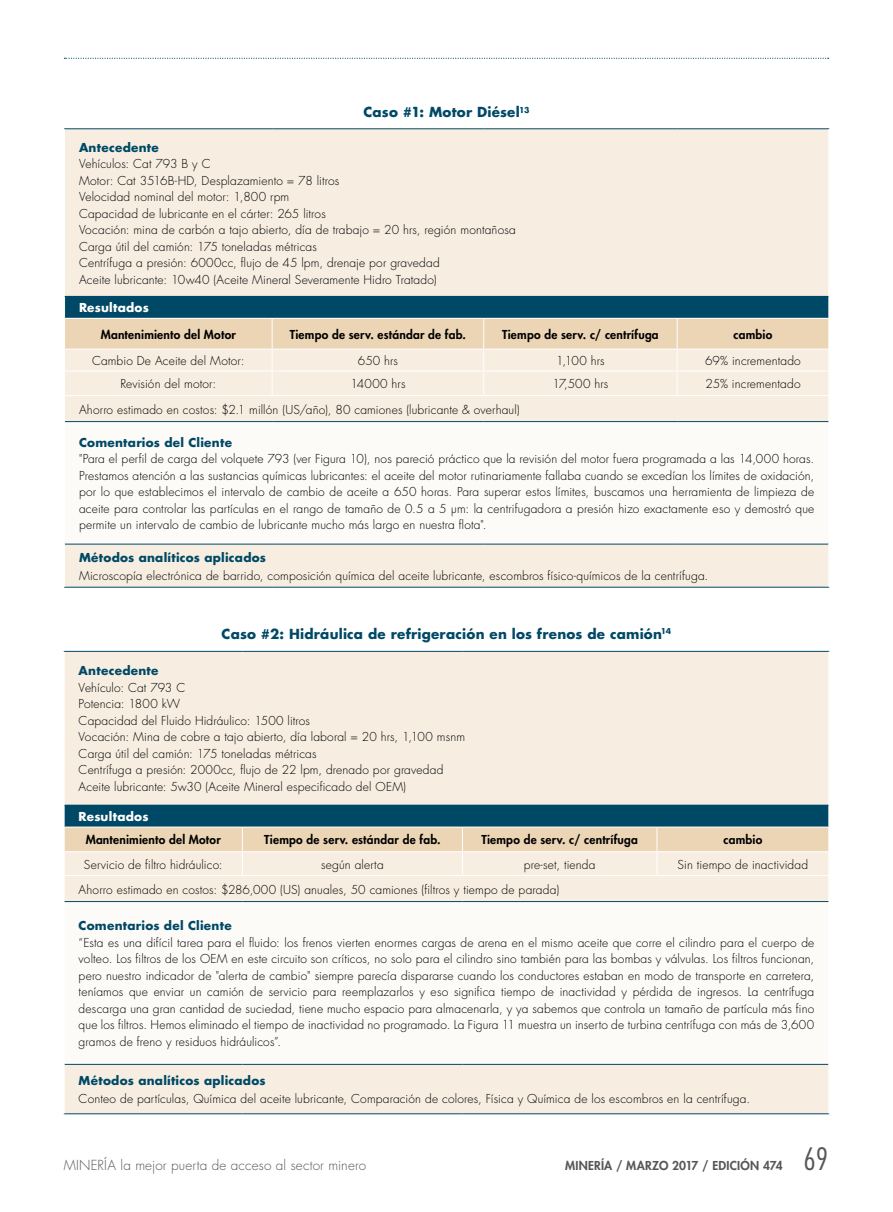
<style>
.page{position:relative;width:893px;height:1212px;background:#fff}
.page>*{position:absolute;margin:0;border:0;box-sizing:border-box;transform-origin:0 0}
.t1{font:300 condensed 30px "Futura Std";color:#575756}
.t2{font:700 13.5px "Futura Std";letter-spacing:.015em;color:#004966}
.t3{font:300 13.5px "Futura Std";letter-spacing:.015em;color:#575756}
.t4{font:300 12px/16.5px "Futura Std";letter-spacing:.01em;color:#000}
.t5{font:800 12px "Futura Std";letter-spacing:.02em;color:#000}
.t6{font:700 12px "Futura Std";letter-spacing:.02em;color:#004966}
.t7{font:800 12px "Futura Std";letter-spacing:.02em;color:#575756}
.t8{font:700 12px "Futura Std";letter-spacing:.02em;color:#fff}
</style>
<div class="page">
<svg style="left:64px;top:58px;width:765px;height:1px"></svg>
<div style="left:65px;top:129px;width:763px;height:458px;background:#f7eee1"></div>
<div style="left:65px;top:422px;width:764px;height:122px;background:#fdfbf8"></div>
<hr style="left:828px;top:422px;width:1px;height:122px;background:#fff">
<svg style="left:64px;top:296px;width:765px;height:126px;background:#cbcdc2"></svg>
<hr style="left:65px;top:421px;width:207px;height:1px;background:#004966">
<hr style="left:272px;top:421px;width:212px;height:1px;background:#004966">
<hr style="left:484px;top:421px;width:193px;height:1px;background:#004966">
<hr style="left:677px;top:421px;width:151px;height:1px;background:#004966">
<hr style="left:64px;top:128px;width:208px;height:1px;background:#004966">
<hr style="left:272px;top:128px;width:212px;height:1px;background:#004966">
<hr style="left:484px;top:128px;width:193px;height:1px;background:#004966">
<hr style="left:677px;top:128px;width:152px;height:1px;background:#004966">
<hr style="left:65px;top:296px;width:207px;height:1px;background:#004966">
<hr style="left:272px;top:296px;width:212px;height:1px;background:#004966">
<hr style="left:484px;top:296px;width:193px;height:1px;background:#004966">
<hr style="left:677px;top:296px;width:151px;height:1px;background:#004966">
<hr style="left:65px;top:544px;width:207px;height:1px;background:#004966">
<hr style="left:272px;top:544px;width:212px;height:1px;background:#004966">
<hr style="left:484px;top:544px;width:193px;height:1px;background:#004966">
<hr style="left:677px;top:544px;width:151px;height:1px;background:#004966">
<hr style="left:64px;top:587px;width:208px;height:1px;background:#004966">
<hr style="left:272px;top:587px;width:212px;height:1px;background:#004966">
<hr style="left:484px;top:587px;width:193px;height:1px;background:#004966">
<hr style="left:677px;top:587px;width:152px;height:1px;background:#004966">
<div style="left:65px;top:652px;width:763px;height:461px;background:#f7eee1"></div>
<div style="left:64px;top:901px;width:765px;height:163px;background:#fdfbf8"></div>
<hr style="left:64px;top:901px;width:1px;height:163px;background:#fff">
<hr style="left:828px;top:901px;width:1px;height:163px;background:#fff">
<svg style="left:64px;top:805px;width:765px;height:96px;background:#bec4bc"></svg>
<hr style="left:65px;top:901px;width:177px;height:1px;background:#004966">
<hr style="left:242px;top:901px;width:220px;height:1px;background:#004966">
<hr style="left:462px;top:901px;width:195px;height:1px;background:#004966">
<hr style="left:657px;top:901px;width:171px;height:1px;background:#004966">
<hr style="left:64px;top:651px;width:178px;height:1px;background:#004966">
<hr style="left:242px;top:651px;width:220px;height:1px;background:#004966">
<hr style="left:462px;top:651px;width:195px;height:1px;background:#004966">
<hr style="left:657px;top:651px;width:172px;height:1px;background:#004966">
<hr style="left:65px;top:805px;width:177px;height:1px;background:#004966">
<hr style="left:242px;top:805px;width:220px;height:1px;background:#004966">
<hr style="left:462px;top:805px;width:195px;height:1px;background:#004966">
<hr style="left:657px;top:805px;width:171px;height:1px;background:#004966">
<hr style="left:65px;top:1064px;width:177px;height:1px;background:#004966">
<hr style="left:242px;top:1064px;width:220px;height:1px;background:#004966">
<hr style="left:462px;top:1064px;width:195px;height:1px;background:#004966">
<hr style="left:657px;top:1064px;width:171px;height:1px;background:#004966">
<hr style="left:64px;top:1113px;width:178px;height:1px;background:#004966">
<hr style="left:242px;top:1113px;width:220px;height:1px;background:#004966">
<hr style="left:462px;top:1113px;width:195px;height:1px;background:#004966">
<hr style="left:657px;top:1113px;width:172px;height:1px;background:#004966">
<p class="t2" style="left:364px;top:103px;width:167px">Caso #1: Motor Diésel<sup>13</sup></p>
<p class="t6" style="left:79px;top:139px;width:81px">Antecedente</p>
<p class="t4" style="left:79px;top:156px;width:438px">Vehículos: Cat 793 B y C<br>Motor: Cat 3516B-HD, Desplazamiento = 78 litros<br>Velocidad nominal del motor: 1,800 rpm<br>Capacidad de lubricante en el cárter: 265 litros<br>Vocación: mina de carbón a tajo abierto, día de trabajo = 20 hrs, región montañosa Carga útil del camión: 175 toneladas métricas<br>Centrífuga a presión: 6000cc, flujo de 45 lpm, drenaje por gravedad<br>Aceite lubricante: 10w40 (Aceite Mineral Severamente Hidro Tratado)</p>
<p class="t8" style="left:79px;top:300px;width:71px">Resultados</p>
<p class="t5" style="left:101px;top:327px;width:137px">Mantenimiento del Motor</p>
<p class="t5" style="left:290px;top:327px;width:178px">Tiempo de serv. estándar de fab.</p>
<p class="t5" style="left:502px;top:327px;width:158px">Tiempo de serv. c/ centrífuga</p>
<p class="t5" style="left:734px;top:327px;width:40px">cambio</p>
<p class="t4" style="left:92px;top:353px;width:154px">Cambio De Aceite del Motor:</p>
<p class="t4" style="left:358px;top:353px;width:42px">650 hrs</p>
<p class="t4" style="left:556px;top:353px;width:50px">1,100 hrs</p>
<p class="t4" style="left:705px;top:353px;width:97px">69% incrementado</p>
<p class="t4" style="left:120px;top:376px;width:97px">Revisión del motor:</p>
<p class="t4" style="left:350px;top:376px;width:57px">14000 hrs</p>
<p class="t4" style="left:552px;top:376px;width:57px">17,500 hrs</p>
<p class="t4" style="left:705px;top:376px;width:97px">25% incrementado</p>
<p class="t4" style="left:79px;top:401px;width:442px">Ahorro estimado en costos: $2.1 millón (US/año), 80 camiones (lubricante &amp; overhaul)</p>
<p class="t6" style="left:79px;top:434px;width:154px">Comentarios del Cliente</p>
<p class="t4" style="left:79px;top:451px;width:737px;text-align:justify">"Para el perfil de carga del volquete 793 (ver Figura 10), nos pareció práctico que la revisión del motor fuera programada a las 14,000 horas.<br>Prestamos atención a las sustancias químicas lubricantes: el aceite del motor rutinariamente fallaba cuando se excedían los límites de oxidación, por lo que establecimos el intervalo de cambio de aceite a 650 horas. Para superar estos límites, buscamos una herramienta de limpieza de aceite para controlar las partículas en el rango de tamaño de 0.5 a 5 μm: la centrifugadora a presión hizo exactamente eso y demostró que permite un intervalo de cambio de lubricante mucho más largo en nuestra flota".</p>
<p class="t6" style="left:79px;top:549px;width:188px">Métodos analíticos aplicados</p>
<p class="t4" style="left:79px;top:567px;width:631px">Microscopía electrónica de barrido, composición química del aceite lubricante, escombros físico-químicos de la centrífuga.</p>
<p class="t2" style="left:222px;top:625px;width:451px">Caso #2: Hidráulica de refrigeración en los frenos de camión<sup>14</sup></p>
<p class="t6" style="left:79px;top:663px;width:81px">Antecedente</p>
<p class="t4" style="left:79px;top:680px;width:388px">Vehículo: Cat 793 C<br>Potencia: 1800 kW<br>Capacidad del Fluido Hidráulico: 1500 litros<br>Vocación: Mina de cobre a tajo abierto, día laboral = 20 hrs, 1,100 msnm Carga útil del camión: 175 toneladas métricas<br>Centrífuga a presión: 2000cc, flujo de 22 lpm, drenado por gravedad Aceite lubricante: 5w30 (Aceite Mineral especificado del OEM)</p>
<p class="t8" style="left:79px;top:808px;width:71px">Resultados</p>
<p class="t5" style="left:86px;top:832px;width:137px">Mantenimiento del Motor</p>
<p class="t5" style="left:264px;top:832px;width:178px">Tiempo de serv. estándar de fab.</p>
<p class="t5" style="left:481px;top:832px;width:158px">Tiempo de serv. c/ centrífuga</p>
<p class="t5" style="left:723px;top:832px;width:40px">cambio</p>
<p class="t4" style="left:84px;top:856px;width:140px">Servicio de filtro hidráulico:</p>
<p class="t4" style="left:321px;top:856px;width:64px">según alerta</p>
<p class="t4" style="left:524px;top:856px;width:73px">pre-set, tienda</p>
<p class="t4" style="left:678px;top:856px;width:132px">Sin tiempo de inactividad</p>
<p class="t4" style="left:79px;top:881px;width:482px">Ahorro estimado en costos: $286,000 (US) anuales, 50 camiones (filtros y tiempo de parada)</p>
<p class="t6" style="left:79px;top:918px;width:154px">Comentarios del Cliente</p>
<p class="t4" style="left:79px;top:934px;width:737px;text-align:justify">“Esta es una difícil tarea para el fluido: los frenos vierten enormes cargas de arena en el mismo aceite que corre el cilindro para el cuerpo de volteo. Los filtros de los OEM en este circuito son críticos, no solo para el cilindro sino también para las bombas y válvulas. Los filtros funcionan, pero nuestro indicador de "alerta de cambio" siempre parecía dispararse cuando los conductores estaban en modo de transporte en carretera, teníamos que enviar un camión de servicio para reemplazarlos y eso significa tiempo de inactividad y pérdida de ingresos. La centrífuga descarga una gran cantidad de suciedad, tiene mucho espacio para almacenarla, y ya sabemos que controla un tamaño de partícula más fino que los filtros. Hemos eliminado el tiempo de inactividad no programado. La Figura 11 muestra un inserto de turbina centrífuga con más de 3,600 gramos de freno y residuos hidráulicos”.</p>
<p class="t6" style="left:79px;top:1072px;width:188px">Métodos analíticos aplicados</p>
<p class="t4" style="left:79px;top:1091px;width:673px">Conteo de partículas, Química del aceite lubricante, Comparación de colores, Física y Química de los escombros en la centrífuga.</p>
<p class="t3" style="left:64px;top:1157px;width:304px">MINERÍA la mejor puerta de acceso al sector minero</p>
<p class="t7" style="left:565px;top:1158px;width:219px">MINERÍA / MARZO 2017 / EDICIÓN 474</p>
<h1 class="t1" style="left:803px;top:1141px;width:26px">69</h1>
</div>
